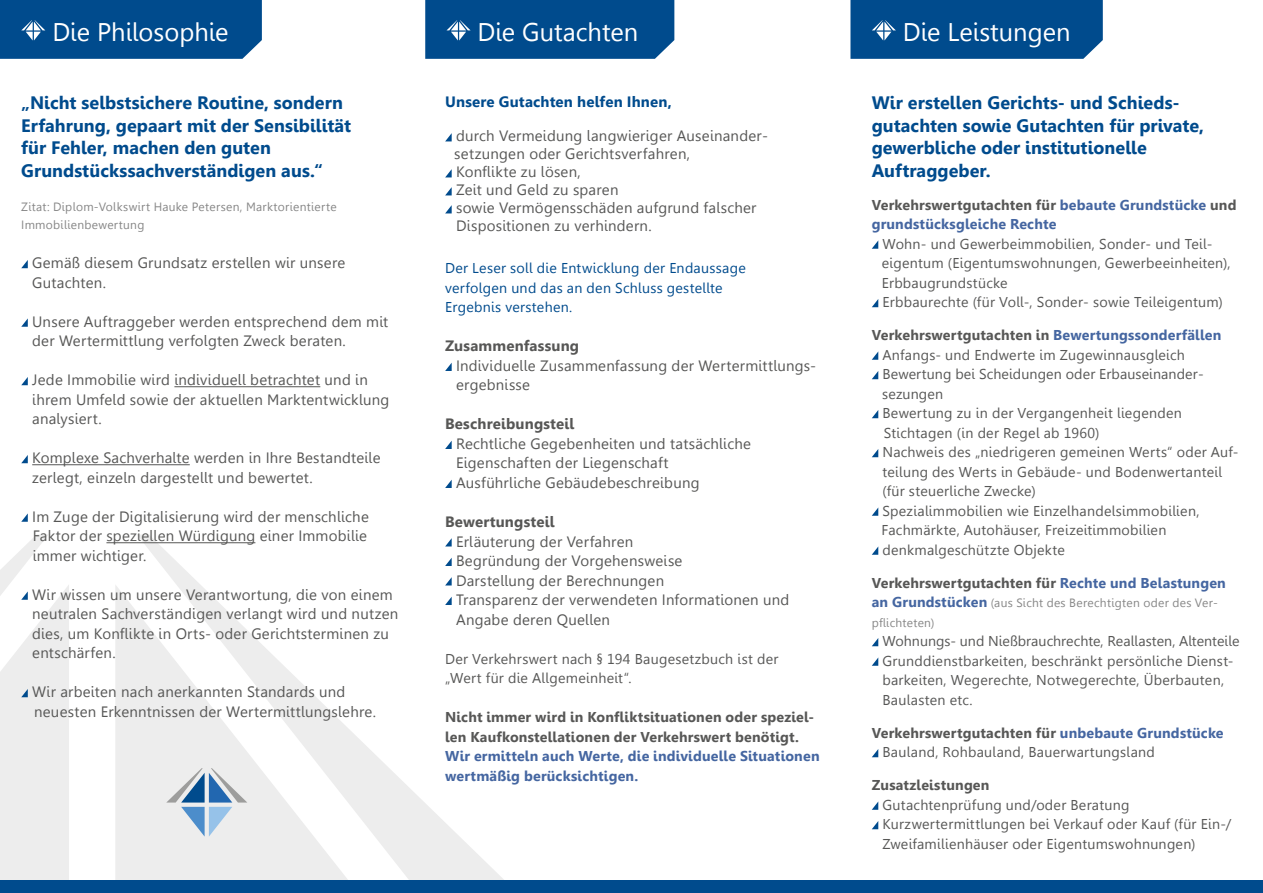
<style>
.page{position:relative;width:1263px;height:893px;background:#fff}
.page>*{position:absolute;margin:0;border:0;box-sizing:border-box;transform-origin:0 0}
.t1{font:25.5px "Gisha";color:#fff}
.t2{font:700 18px/22.5px "Gisha";letter-spacing:.005em;color:#004b8d}
.t3{font:15px/19.5px "Gisha";letter-spacing:.02em;color:#575756}
.t4{font:700 15px "Gisha";letter-spacing:.01em;color:#575756}
.t5{font:700 15px "Gisha";letter-spacing:.01em;color:#004b8d}
.t6{font:14.25px/19.5px "Gisha";letter-spacing:.02em;color:#575756}
.t7{font:700 14.25px/19.5px "Gisha";letter-spacing:.015em;color:#575756}
.t8{font:700 14.25px/19.5px "Gisha";letter-spacing:.015em;color:#4566a1}
.t9{font:14.25px/19.5px "Gisha";letter-spacing:.02em;color:#004b8d}
.t10{font:12px/18px "Gisha";letter-spacing:.025em;color:#878787}
.s1{color:#575756}
.s2{font-weight:700}
.s3{font-weight:700;color:#4566a1}
.s4{color:#4566a1}
.s5{font-weight:700;font-size:14.25px;color:#4566a1}
</style>
<div class="page">
<div style="left:115px;top:585px;width:22px;height:295px;background:#ededed"></div>
<svg style="left:137px;top:535px;width:367px;height:345px"></svg>
<div style="left:0;top:0;width:262px;height:59px;background:#004b8d"></div>
<div style="left:425px;top:0;width:249px;height:59px;background:#004b8d"></div>
<div style="left:850px;top:0;width:253px;height:59px;background:#004b8d"></div>
<hr style="left:174px;top:386px;width:146px;height:1px;background:#575756">
<hr style="left:32px;top:464px;width:158px;height:1px;background:#575756">
<hr style="left:106px;top:542px;width:149px;height:1px;background:#575756">
<svg style="left:21px;top:260px;width:7px;height:8px"></svg>
<svg style="left:21px;top:318px;width:7px;height:9px"></svg>
<svg style="left:21px;top:377px;width:7px;height:8px"></svg>
<svg style="left:21px;top:455px;width:7px;height:8px"></svg>
<svg style="left:21px;top:513px;width:7px;height:9px"></svg>
<svg style="left:0;top:535px;width:69px;height:345px"></svg>
<svg style="left:872px;top:241px;width:6px;height:8px"></svg>
<svg style="left:872px;top:299px;width:6px;height:8px"></svg>
<svg style="left:872px;top:352px;width:6px;height:8px"></svg>
<svg style="left:872px;top:371px;width:6px;height:8px"></svg>
<svg style="left:872px;top:410px;width:6px;height:8px"></svg>
<svg style="left:872px;top:449px;width:6px;height:8px"></svg>
<svg style="left:872px;top:508px;width:6px;height:8px"></svg>
<svg style="left:872px;top:547px;width:6px;height:8px"></svg>
<svg style="left:872px;top:638px;width:6px;height:8px"></svg>
<svg style="left:872px;top:658px;width:6px;height:8px"></svg>
<svg style="left:872px;top:749px;width:6px;height:8px"></svg>
<svg style="left:872px;top:802px;width:6px;height:8px"></svg>
<svg style="left:872px;top:821px;width:6px;height:8px"></svg>
<svg style="left:445px;top:133px;width:7px;height:8px"></svg>
<svg style="left:445px;top:169px;width:7px;height:8px"></svg>
<svg style="left:445px;top:187px;width:7px;height:8px"></svg>
<svg style="left:445px;top:205px;width:7px;height:8px"></svg>
<svg style="left:445px;top:363px;width:7px;height:8px"></svg>
<svg style="left:445px;top:441px;width:7px;height:8px"></svg>
<svg style="left:445px;top:480px;width:7px;height:8px"></svg>
<svg style="left:445px;top:538px;width:7px;height:8px"></svg>
<svg style="left:445px;top:558px;width:7px;height:8px"></svg>
<svg style="left:445px;top:577px;width:7px;height:8px"></svg>
<svg style="left:445px;top:597px;width:7px;height:8px"></svg>
<div style="left:0;top:880px;width:1263px;height:13px;background:#004b8d"></div>
<svg style="left:166px;top:768px;width:81px;height:69px;background:#bcccdb"></svg>
<h1 class="t1" style="left:52px;top:17px;width:178px">Die Philosophie</h1>
<h1 class="t1" style="left:478px;top:17px;width:162px">Die Gutachten</h1>
<h1 class="t1" style="left:903px;top:17px;width:169px">Die Leistungen</h1>
<p class="t2" style="left:21px;top:92px;width:331px">„Nicht selbstsichere Routine, sondern Erfahrung, gepaart mit der Sensibilität für Fehler, machen den guten Grundstückssachverständigen aus.“</p>
<p class="t10" style="left:21px;top:198px;width:317px">Zitat: Diplom-Volkswirt Hauke Petersen, Marktorientierte<br>Immobilienbewertung</p>
<p class="t3" style="left:32px;top:253px;width:315px">Gemäß diesem Grundsatz erstellen wir unsere<br>Gutachten.</p>
<p class="t3" style="left:32px;top:312px;width:358px">Unsere Auftraggeber werden entsprechend dem mit der Wertermittlung verfolgten Zweck beraten.</p>
<p class="t3" style="left:32px;top:370px;width:359px">Jede Immobilie wird individuell betrachtet und in ihrem Umfeld sowie der aktuellen Marktentwicklung analysiert.</p>
<p class="t3" style="left:32px;top:448px;width:350px">Komplexe Sachverhalte werden in Ihre Bestandteile zerlegt, einzeln dargestellt und bewertet.</p>
<p class="t3" style="left:32px;top:507px;width:338px;text-align:justify">Im Zuge der Digitalisierung wird der menschliche Faktor der speziellen Würdigung einer Immobilie immer wichtiger.</p>
<p class="t3" style="left:32px;top:585px;width:368px">Wir wissen um unsere Verantwortung, die von einem neutralen Sachverständigen verlangt wird und nutzen dies, um Konflikte in Orts- oder Gerichtsterminen zu entschärfen.</p>
<p class="t3" style="left:32px;top:682px;width:345px">Wir arbeiten nach anerkannten Standards und neuesten Erkenntnissen der Wertermittlungslehre.</p>
<p class="t5" style="left:445px;top:93px;width:228px">Unsere Gutachten helfen Ihnen,</p>
<p class="t3" style="left:454px;top:127px;width:315px;line-height:18px">durch Vermeidung langwieriger Auseinander&shy;setzungen oder Gerichtsverfahren,<br>Konflikte zu lösen,<br>Zeit und Geld zu sparen<br>sowie Vermögensschäden aufgrund falscher Dispositionen zu verhindern.</p>
<p class="t9" style="left:445px;top:259px;width:302px">Der Leser soll die Entwicklung der Endaussage verfolgen und das an den Schluss gestellte<br>Ergebnis verstehen.</p>
<p class="t4" style="left:445px;top:338px;width:136px">Zusammenfassung</p>
<p class="t3" style="left:456px;top:356px;width:362px">Individuelle Zusammenfassung der Wertermittlungs&shy;ergebnisse</p>
<p class="t4" style="left:445px;top:416px;width:131px">Beschreibungsteil</p>
<p class="t3" style="left:456px;top:434px;width:296px">Rechtliche Gegebenheiten und tatsächliche<br>Eigenschaften der Liegenschaft<br>Ausführliche Gebäudebeschreibung</p>
<p class="t4" style="left:445px;top:513px;width:111px">Bewertungsteil</p>
<p class="t3" style="left:456px;top:532px;width:335px">Erläuterung der Verfahren<br>Begründung der Vorgehensweise<br>Darstellung der Berechnungen<br>Transparenz der verwendeten Informationen und<br>Angabe deren Quellen</p>
<p class="t6" style="left:445px;top:649px;width:335px">Der Verkehrswert nach § 194 Baugesetzbuch ist der „Wert für die Allgemeinheit“.</p>
<p class="t7" style="left:445px;top:707px;width:371px">Nicht immer wird in Konfliktsituationen oder speziel&shy;len Kaufkonstellationen der Verkehrswert benötigt.</p>
<p class="t8" style="left:445px;top:746px;width:376px">Wir ermitteln auch Werte, die individuelle Situationen wertmäßig berücksichtigen.</p>
<p class="t2" style="left:872px;top:92px;width:334px">Wir erstellen Gerichts- und Schieds&shy;gutachten sowie Gutachten für private, gewerbliche oder institutionelle<br>Auftraggeber.</p>
<p class="t8" style="left:872px;top:195px;width:366px"><span class="s1">Verkehrswertgutachten für</span> bebaute Grundstücke <span class="s1">und </span>grundstücksgleiche Rechte</p>
<p class="t6" style="left:882px;top:234px;width:350px">Wohn- und Gewerbeimmobilien, Sonder- und Teil&shy;eigentum (Eigentumswohnungen, Gewerbeeinheiten), Erbbaugrundstücke<br>Erbbaurechte (für Voll-, Sonder- sowie Teileigentum)</p>
<p class="t6" style="left:882px;top:326px;width:358px;text-indent:-10px"><span class="s2">Verkehrswertgutachten in</span> <span class="s3">Bewertungssonderfällen </span>Anfangs- und Endwerte im Zugewinnausgleich Bewertung bei Scheidungen oder Erbauseinander&shy;sezungen<br>Bewertung zu in der Vergangenheit liegenden Stichtagen (in der Regel ab 1960)<br>Nachweis des „niedrigeren gemeinen Werts“ oder Auf&shy;teilung des Werts in Gebäude- und Bodenwertanteil (für steuerliche Zwecke)<br>Spezialimmobilien wie Einzelhandelsimmobilien, Fachmärkte, Autohäuser, Freizeitimmobilien denkmalgeschützte Objekte</p>
<p class="t7" style="left:872px;top:573px;width:356px">Verkehrswertgutachten für <span class="s4">Rechte und Belastungen</span></p>
<p class="t10" style="left:872px;top:593px;width:348px;line-height:19.5px"><span class="s5">an Grundstücken</span> (aus Sicht des Berechtigten oder des Ver&shy;pflichteten)</p>
<p class="t6" style="left:882px;top:632px;width:359px">Wohnungs- und Nießbrauchrechte, Reallasten, Altenteile Grunddienstbarkeiten, beschränkt persönliche Dienst&shy;barkeiten, Wegerechte, Notwegerechte, Überbauten, Baulasten etc.</p>
<p class="t6" style="left:882px;top:723px;width:343px;text-indent:-11px"><span class="s2">Verkehrswertgutachten für</span> <span class="s3">unbebaute Grundstücke<br></span>Bauland, Rohbauland, Bauerwartungsland</p>
<p class="t7" style="left:872px;top:776px;width:119px">Zusatzleistungen</p>
<p class="t6" style="left:882px;top:795px;width:350px">Gutachtenprüfung und/oder Beratung<br>Kurzwertermittlungen bei Verkauf oder Kauf (für Ein-/<br>Zweifamilienhäuser oder Eigentumswohnungen)</p>
</div>
